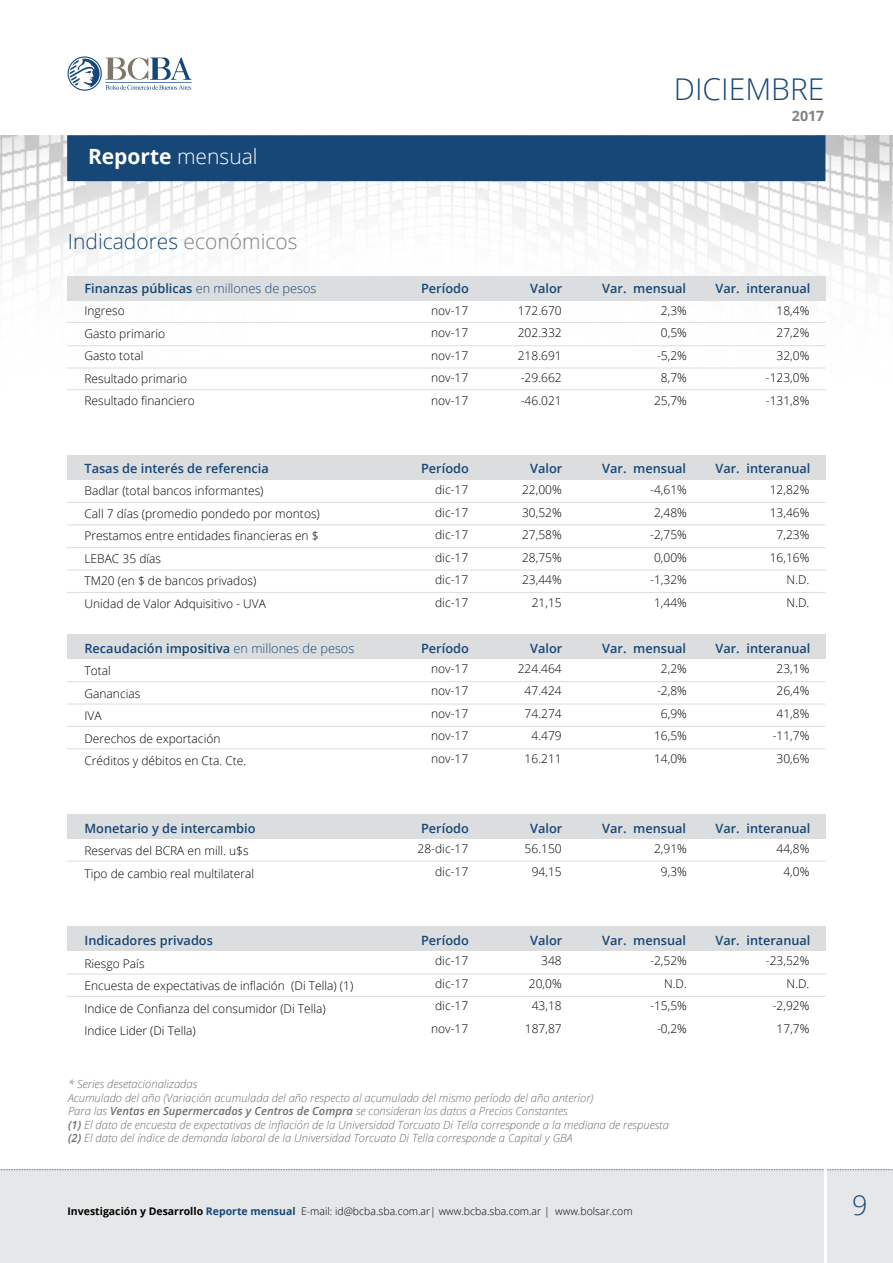
<style>
.page{position:relative;width:893px;height:1263px;background:#fff}
.page>*{position:absolute;margin:0;border:0;box-sizing:border-box;transform-origin:0 0}
.t1{font:300 30px "Open Sans";color:#164777}
.t2{font:300 27px "Open Sans";color:#164777}
.t3{font:300 21px "Open Sans";color:#164777}
.t4{font:700 21px "Open Sans";color:#fff}
.t5{font:700 14.25px "Open Sans";color:#808285}
.t6{font:600 12.75px "Open Sans";color:#164777}
.t7{font:300 12.75px "Open Sans";color:#164777}
.t8{font:300 12px/22.5px "Open Sans";color:#000;text-align:right}
.t9{font:italic 300 11.25px/13.5px "Open Sans";color:#6d6e71}
.t10{font:300 10.5px "Open Sans";color:#000}
.s1{font-weight:300}
.s2{color:#808285}
.s3{font-weight:600}
.s4{font-weight:700}
.s5{font-weight:700;color:#164777}
</style>
<div class="page">
<img style="left:0;top:135px;width:893px;height:458px">
<div style="left:67px;top:135px;width:758px;height:46px;background:#164777"></div>
<svg style="left:67px;top:56px;width:35px;height:35px"></svg>
<svg style="left:68px;top:56px;width:34px;height:35px"></svg>
<svg style="left:70px;top:58px;width:121px;height:32px"></svg>
<div style="left:0;top:1170px;width:893px;height:93px;background:#e6e7e8"></div>
<svg style="left:0;top:1169px;width:893px;height:1px"></svg>
<hr style="left:824px;top:1124px;width:3px;height:139px;background:#fff">
<div style="left:67px;top:276px;width:758px;height:24px;background:#dcddde"></div>
<div style="left:67px;top:634px;width:758px;height:24px;background:#dcddde"></div>
<div style="left:67px;top:814px;width:758px;height:25px;background:#dcddde"></div>
<div style="left:67px;top:927px;width:758px;height:24px;background:#dcddde"></div>
<div style="left:67px;top:456px;width:758px;height:24px;background:#dcddde"></div>
<hr style="left:67px;top:322px;width:758px;height:1px;background:#dcddde">
<hr style="left:67px;top:524px;width:758px;height:1px;background:#dcddde">
<hr style="left:67px;top:389px;width:758px;height:1px;background:#dcddde">
<hr style="left:67px;top:726px;width:758px;height:1px;background:#dcddde">
<hr style="left:67px;top:570px;width:758px;height:1px;background:#dcddde">
<hr style="left:67px;top:345px;width:758px;height:1px;background:#dcddde">
<hr style="left:67px;top:681px;width:758px;height:1px;background:#dcddde">
<hr style="left:67px;top:974px;width:758px;height:1px;background:#dcddde">
<hr style="left:67px;top:502px;width:758px;height:1px;background:#dcddde">
<hr style="left:67px;top:748px;width:758px;height:1px;background:#dcddde">
<hr style="left:67px;top:592px;width:758px;height:1px;background:#dcddde">
<hr style="left:67px;top:861px;width:758px;height:1px;background:#dcddde">
<hr style="left:67px;top:368px;width:758px;height:1px;background:#dcddde">
<hr style="left:67px;top:704px;width:758px;height:1px;background:#dcddde">
<hr style="left:67px;top:547px;width:758px;height:1px;background:#dcddde">
<hr style="left:67px;top:996px;width:758px;height:1px;background:#dcddde">
<h3 class="t4" style="left:88px;top:141px;width:171px">Reporte <span class="s1">mensual</span></h3>
<h3 class="t3" style="left:68px;top:227px;width:231px">Indicadores <span class="s2">económicos</span></h3>
<p class="t7" style="left:84px;top:279px;width:234px"><span class="s3">Finanzas públicas</span> en millones de pesos</p>
<p class="t8" style="left:84px;top:299px;width:112px;text-align:left">Ingreso<br>Gasto primario<br>Gasto total<br>Resultado primario<br>Resultado financiero</p>
<p class="t6" style="left:84px;top:459px;width:186px">Tasas de interés de referencia</p>
<p class="t8" style="left:84px;top:479px;width:237px;text-align:left">Badlar (total bancos informantes)<br>Call 7 días (promedio pondedo por montos)<br>Prestamos entre entidades financieras en $<br>LEBAC 35 días<br>TM20 (en $ de bancos privados)<br>Unidad de Valor Adquisitivo - UVA</p>
<p class="t6" style="left:84px;top:639px;width:271px">Recaudación impositiva <span class="s1">en millones de pesos</span></p>
<p class="t8" style="left:84px;top:659px;width:163px;text-align:left">Total<br>Ganancias<br>IVA<br>Derechos de exportación<br>Créditos y débitos en Cta. Cte.</p>
<p class="t6" style="left:84px;top:819px;width:173px">Monetario y de intercambio</p>
<p class="t8" style="left:84px;top:839px;width:171px;text-align:left">Reservas del BCRA en mill. u$s<br>Tipo de cambio real multilateral</p>
<p class="t6" style="left:84px;top:932px;width:130px">Indicadores privados</p>
<p class="t8" style="left:84px;top:952px;width:270px;text-align:left">Riesgo País<br>Encuesta de expectativas de inflación (Di Tella) (1)<br>Indice de Confianza del consumidor (Di Tella)<br>Indice Lider (Di Tella)</p>
<h1 class="t1" style="left:674px;top:68px;width:152px">diciembre</h1>
<p class="t5" style="left:792px;top:105px;width:34px">2017</p>
<p class="t6" style="left:421px;top:279px;width:49px">Período</p>
<p class="t6" style="left:530px;top:279px;width:34px">Valor</p>
<p class="t6" style="left:602px;top:279px;width:85px">Var. mensual</p>
<p class="t6" style="left:715px;top:279px;width:97px">Var. interanual</p>
<p class="t8" style="left:431px;top:299px;width:39px;text-align:justify">nov-17 nov-17 nov-17 nov-17 nov-17</p>
<p class="t8" style="left:518px;top:299px;width:45px;text-align:justify">172.670<br>202.332<br>218.691 -29.662 -46.021</p>
<p class="t8" style="left:654px;top:299px;width:34px;text-align:center">2,3%<br>0,5% -5,2%<br>8,7%<br>25,7%</p>
<p class="t8" style="left:766px;top:299px;width:45px">18,4%<br>27,2%<br>32,0% -123,0% -131,8%</p>
<p class="t6" style="left:421px;top:459px;width:49px">Período</p>
<p class="t6" style="left:530px;top:459px;width:34px">Valor</p>
<p class="t6" style="left:602px;top:459px;width:85px">Var. mensual</p>
<p class="t6" style="left:715px;top:459px;width:97px">Var. interanual</p>
<p class="t8" style="left:435px;top:478px;width:35px;text-align:justify">dic-17 dic-17 dic-17 dic-17 dic-17 dic-17</p>
<p class="t8" style="left:522px;top:478px;width:41px">22,00%<br>30,52%<br>27,58%<br>28,75%<br>23,44%<br>21,15</p>
<p class="t8" style="left:650px;top:478px;width:38px;text-align:center">-4,61%<br>2,48% -2,75%<br>0,00% -1,32%<br>1,44%</p>
<p class="t8" style="left:770px;top:478px;width:41px">12,82%<br>13,46%<br>7,23%<br>16,16%<br>N.D.<br>N.D.</p>
<p class="t6" style="left:421px;top:639px;width:49px">Período</p>
<p class="t6" style="left:530px;top:639px;width:34px">Valor</p>
<p class="t6" style="left:602px;top:639px;width:85px">Var. mensual</p>
<p class="t6" style="left:715px;top:639px;width:97px">Var. interanual</p>
<p class="t8" style="left:431px;top:657px;width:39px;text-align:justify">nov-17 nov-17 nov-17 nov-17 nov-17</p>
<p class="t8" style="left:518px;top:657px;width:45px">224.464<br>47.424<br>74.274<br>4.479<br>16.211</p>
<p class="t8" style="left:654px;top:657px;width:34px;text-align:center">2,2% -2,8%<br>6,9%<br>16,5%<br>14,0%</p>
<p class="t8" style="left:773px;top:657px;width:38px;text-align:center">23,1%<br>26,4%<br>41,8% -11,7%<br>30,6%</p>
<p class="t6" style="left:421px;top:819px;width:49px">Período</p>
<p class="t6" style="left:530px;top:819px;width:34px">Valor</p>
<p class="t6" style="left:602px;top:819px;width:85px">Var. mensual</p>
<p class="t6" style="left:715px;top:819px;width:97px">Var. interanual</p>
<p class="t8" style="left:418px;top:837px;width:52px">28-dic-17 dic-17</p>
<p class="t8" style="left:525px;top:837px;width:39px;text-align:center">56.150<br>94,15</p>
<p class="t8" style="left:654px;top:837px;width:34px;text-align:center">2,91%<br>9,3%</p>
<p class="t8" style="left:777px;top:837px;width:34px;text-align:center">44,8%<br>4,0%</p>
<p class="t6" style="left:421px;top:932px;width:49px">Período</p>
<p class="t6" style="left:530px;top:932px;width:34px">Valor</p>
<p class="t6" style="left:602px;top:932px;width:85px">Var. mensual</p>
<p class="t6" style="left:715px;top:932px;width:97px">Var. interanual</p>
<p class="t8" style="left:431px;top:949px;width:39px;text-align:center">dic-17 dic-17 dic-17 nov-17</p>
<p class="t8" style="left:525px;top:949px;width:38px">348<br>20,0%<br>43,18<br>187,87</p>
<p class="t8" style="left:650px;top:949px;width:38px">-2,52%<br>N.D. -15,5% -0,2%</p>
<p class="t8" style="left:766px;top:949px;width:45px">-23,52%<br>N.D. -2,92%<br>17,7%</p>
<p class="t9" style="left:68px;top:1077px;width:602px">* Series desetacionalizadas<br>Acumulado del año (Variación acumulada del año respecto al acumulado del mismo período del año anterior)<br>Para las <span class="s3">Ventas en Supermercados y Centros de Compra</span> se consideran los datos a Precios Constantes<br><span class="s3">(1)</span> El dato de encuesta de expectativas de inflación de la Universidad Torcuato Di Tella corresponde a la mediana de respuesta <span class="s3">(2)</span> El dato del índice de demanda laboral de la Universidad Torcuato Di Tella corresponde a Capital y GBA</p>
<p class="t10" style="left:68px;top:1204px;width:567px"><span class="s4">Investigación y Desarrollo</span> <span class="s5">Reporte mensual</span> E-mail: id@bcba.sba.com.ar| www.bcba.sba.com.ar | www.bolsar.com</p>
<h2 class="t2" style="left:852px;top:1187px;width:17px">9</h2>
</div>
